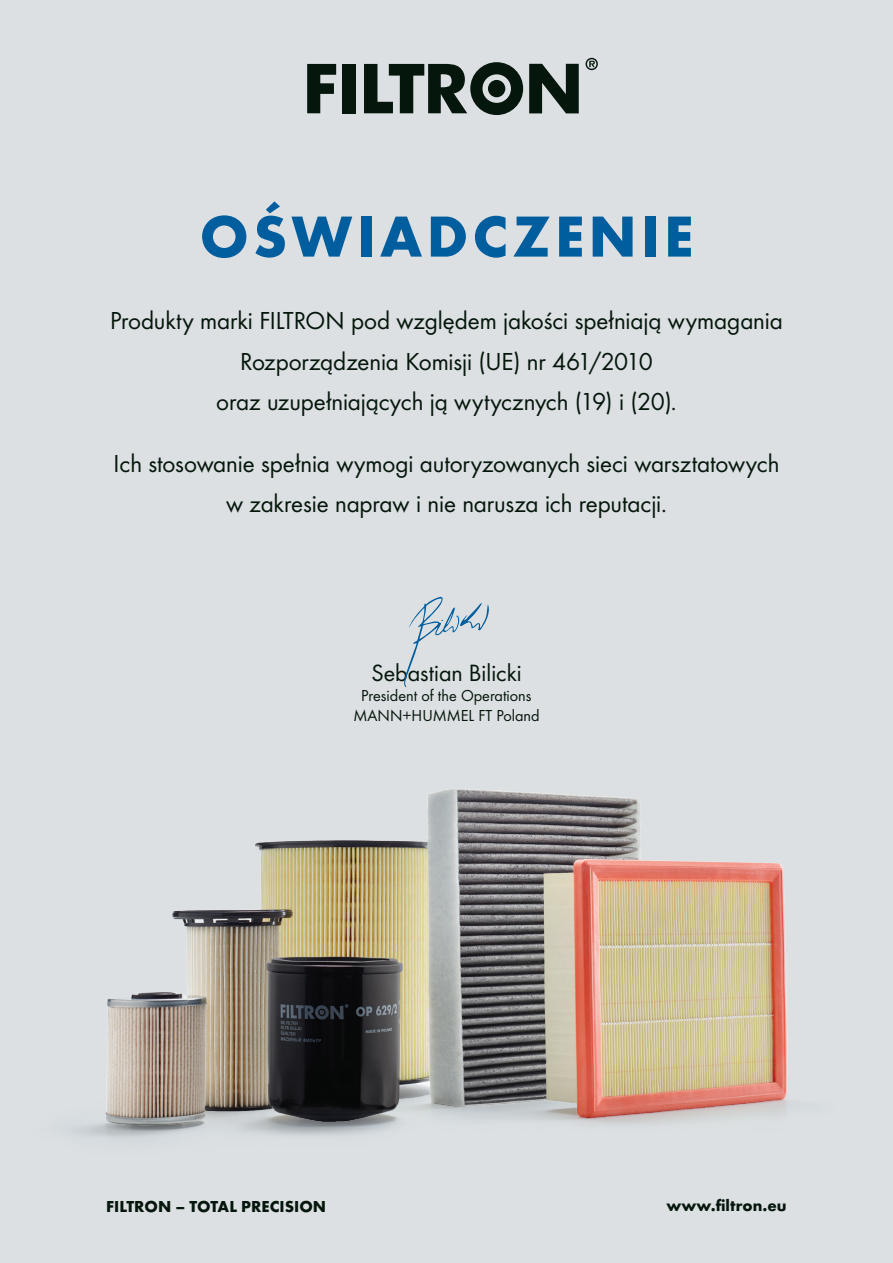
<style>
.page{position:relative;width:893px;height:1263px;background:#dde0e2}
.page>*{position:absolute;margin:0;border:0;box-sizing:border-box;transform-origin:0 0}
.t1{font:700 60px "Futura";letter-spacing:.07em;color:#005e9e}
.t2{font:25.5px/40.5px "Futura Boo";letter-spacing:-.005em;color:#05170c;text-align:center}
.t3{font:24.45px "Futura Boo";color:#05170c}
.t4{font:16.5px/19.8px "Futura Boo";color:#05170c;text-align:center}
.t5{font:700 16.5px "Futura";color:#05170c}
</style>
<div class="page">
<img style="left:67px;top:789px;width:721px;height:351px">
<svg style="left:404px;top:597px;width:85px;height:90px"></svg>
<svg style="left:586px;top:58px;width:12px;height:12px"></svg>
<svg style="left:307px;top:64px;width:29px;height:49px"></svg>
<div style="left:342px;top:64px;width:14px;height:49px;background:#05170c"></div>
<svg style="left:529px;top:64px;width:50px;height:49px"></svg>
<svg style="left:364px;top:62px;width:159px;height:53px"></svg>
<h1 class="t1" style="left:200px;top:192px;width:495px">OŚWIADCZENIE</h1>
<p class="t2" style="left:110px;top:299px;width:674px">Produkty marki FILTRON pod względem jakości spełniają wymagania<br>Rozporządzenia Komisji (UE) nr 461/2010<br>oraz uzupełniających ją wytycznych (19) i (20).</p>
<p class="t2" style="left:114px;top:442px;width:667px">Ich stosowanie spełnia wymogi autoryzowanych sieci warsztatowych w zakresie napraw i nie narusza ich reputacji.</p>
<p class="t3" style="left:371px;top:656px;width:152px">Sebastian Bilicki</p>
<p class="t4" style="left:353px;top:685px;width:188px">President of the Operations<br>MANN+HUMMEL FT Poland</p>
<p class="t5" style="left:106px;top:1194px;width:221px">FILTRON – TOTAL PRECISION</p>
<p class="t5" style="left:667px;top:1193px;width:122px">www.filtron.eu</p>
</div>
